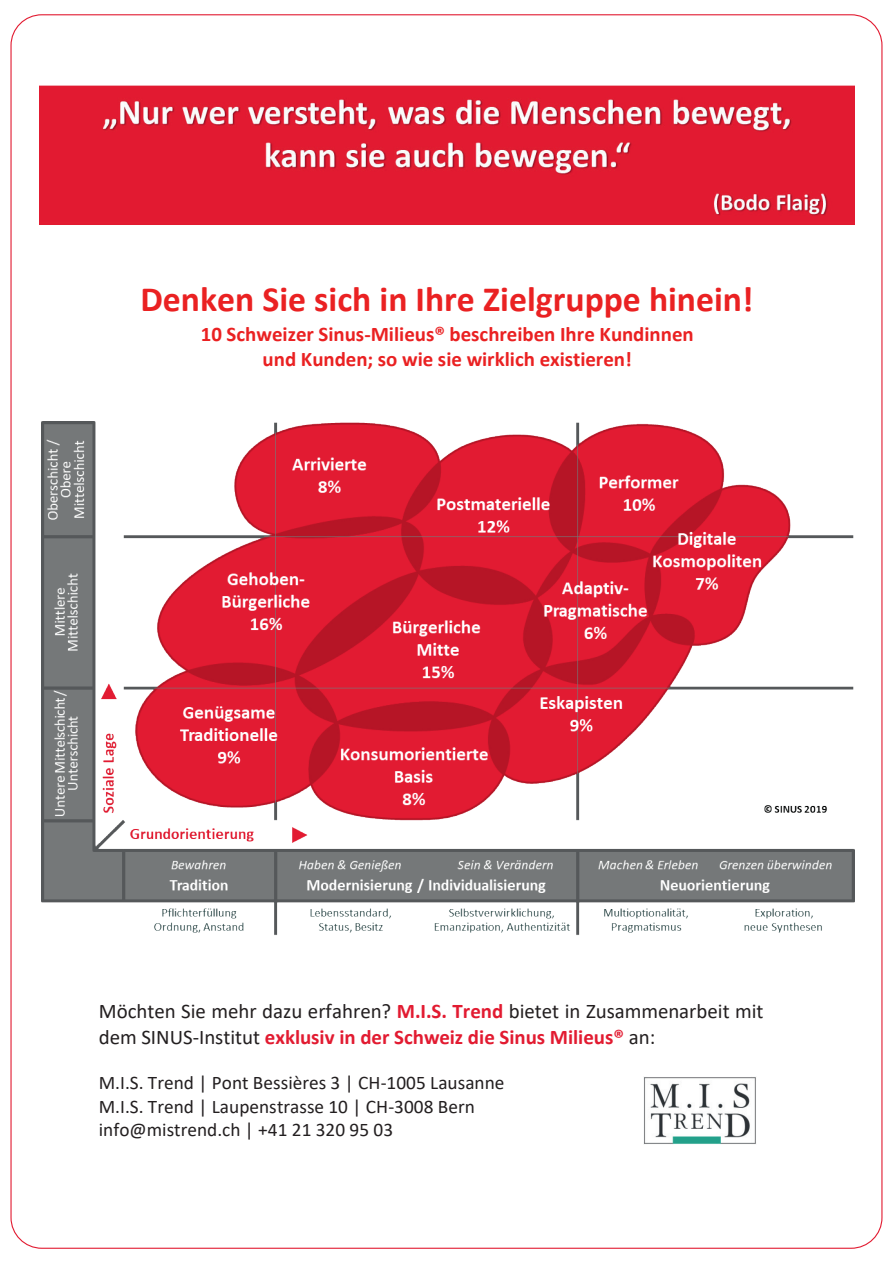
<style>
.page{position:relative;width:893px;height:1263px;background:#fff}
.page>*{position:absolute;margin:0;border:0;box-sizing:border-box;transform-origin:0 0}
.t1{font:700 35.55px "Calibri";color:#ea2122}
.t2{font:20.85px/25.5px "Calibri";color:#231f20}
.t3{font:700 20.85px/25.5px "Calibri";color:#ea2122;text-align:center}
.t4{font:19.2px/23.5px "Calibri";color:#231f20}
.s1{font-weight:700;color:#e21b31}
</style>
<div class="page">
<img style="left:643px;top:1077px;width:113px;height:67px">
<img style="left:40px;top:85px;width:814px;height:140px">
<img style="left:41px;top:421px;width:813px;height:514px">
<h1 class="t1" style="left:140px;top:274px;width:615px">Denken Sie sich in Ihre Zielgruppe hinein!</h1>
<p class="t3" style="left:201px;top:321px;width:494px">10 Schweizer Sinus-Milieus® beschreiben Ihre Kundinnen und Kunden; so wie sie wirklich existieren!</p>
<p class="t2" style="left:99px;top:998px;width:666px">Möchten Sie mehr dazu erfahren? <span class="s1">M.I.S. Trend</span> bietet in Zusammenarbeit mit dem SINUS-Institut <span class="s1">exklusiv in der Schweiz die Sinus Milieus®</span> an:</p>
<p class="t4" style="left:99px;top:1070px;width:407px">M.I.S. Trend | Pont Bessières 3 | CH-1005 Lausanne<br>M.I.S. Trend | Laupenstrasse 10 | CH-3008 Bern info@mistrend.ch | +41 21 320 95 03</p>
</div>
